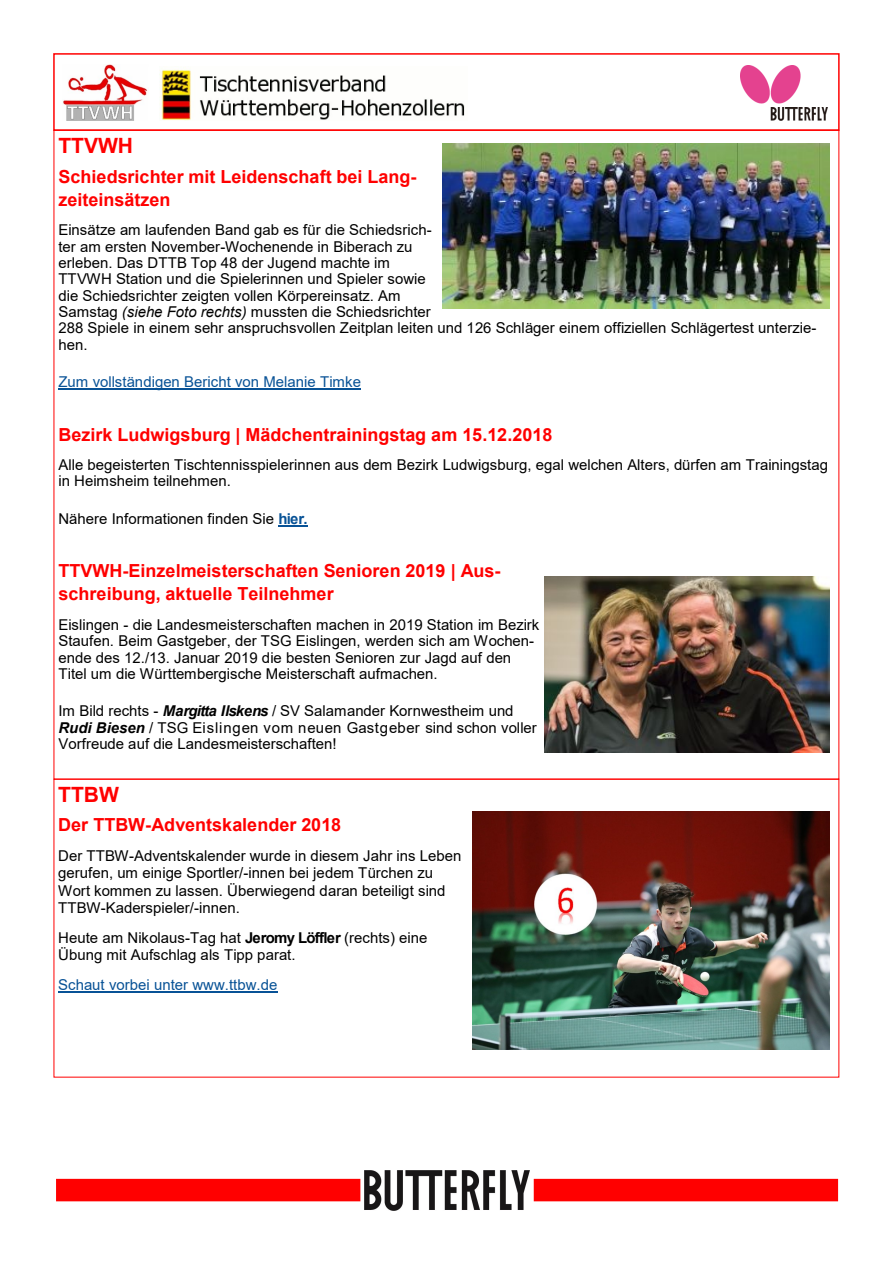
<style>
.page{position:relative;width:893px;height:1263px;background:#fff}
.page>*{position:absolute;margin:0;border:0;box-sizing:border-box;transform-origin:0 0}
.t1{font:700 21px "Arial";letter-spacing:-.005em;color:#f00}
.t2{font:700 18px/23.2px "Arial";color:#f00}
.t3{font:15px/16.4px "Arial";color:#000}
.t4{font:15px "Arial";color:#085296}
.s1{font-style:italic}
.s2{font-weight:700;color:#085296}
.s3{font-weight:700;font-style:italic}
.s4{font-weight:700}
</style>
<div class="page">
<hr style="left:58px;top:388px;width:303px;height:2px;background:#085296">
<hr style="left:278px;top:525px;width:30px;height:1px;background:#085296">
<div style="left:53px;top:53px;width:787px;height:78px;border:2px solid #f00"></div>
<img style="left:63px;top:65px;width:85px;height:56px">
<img style="left:159px;top:69px;width:306px;height:52px">
<img style="left:741px;top:66px;width:86px;height:55px">
<img style="left:365px;top:1170px;width:164px;height:40px">
<div style="left:56px;top:1179px;width:304px;height:22px;background:#f00"></div>
<div style="left:534px;top:1179px;width:304px;height:22px;background:#f00"></div>
<hr style="left:58px;top:991px;width:220px;height:1px;background:#085296">
<img style="left:443px;top:144px;width:386px;height:164px">
<img style="left:544px;top:576px;width:285px;height:176px">
<img style="left:473px;top:812px;width:356px;height:237px">
<p class="t1" style="left:58px;top:134px;width:76px">TTVWH</p>
<p class="t2" style="left:58px;top:165px;width:360px">Schiedsrichter mit Leidenschaft bei Lang&shy;zeiteinsätzen</p>
<p class="t3" style="left:58px;top:222px;width:759px">Einsätze am laufenden Band gab es für die Schiedsrich-<br>ter am ersten November-Wochenende in Biberach zu<br>erleben. Das DTTB Top 48 der Jugend machte im<br>TTVWH Station und die Spielerinnen und Spieler sowie<br>die Schiedsrichter zeigten vollen Körpereinsatz. Am<br>Samstag <span class="s1">(siehe Foto rechts)</span> mussten die Schiedsrichter<br>288 Spiele in einem sehr anspruchsvollen Zeitplan leiten und 126 Schläger einem offiziellen Schlägertest unterzie&shy;hen.</p>
<p class="t4" style="left:58px;top:373px;width:304px">Zum vollständigen Bericht von Melanie Timke</p>
<p class="t2" style="left:58px;top:423px;width:495px">Bezirk Ludwigsburg | Mädchentrainingstag am 15.12.2018</p>
<p class="t3" style="left:58px;top:456px;width:771px">Alle begeisterten Tischtennisspielerinnen aus dem Bezirk Ludwigsburg, egal welchen Alters, dürfen am Trainingstag in Heimsheim teilnehmen.</p>
<p class="t3" style="left:58px;top:510px;width:251px">Nähere Informationen finden Sie <span class="s2">hier.</span></p>
<p class="t2" style="left:58px;top:559px;width:443px">TTVWH-Einzelmeisterschaften Senioren 2019 | Aus&shy;schreibung, aktuelle Teilnehmer</p>
<p class="t3" style="left:58px;top:617px;width:482px">Eislingen - die Landesmeisterschaften machen in 2019 Station im Bezirk Staufen. Beim Gastgeber, der TSG Eislingen, werden sich am Wochen&shy;ende des 12./13. Januar 2019 die besten Senioren zur Jagd auf den Titel um die Württembergische Meisterschaft aufmachen.</p>
<p class="t3" style="left:58px;top:703px;width:480px">Im Bild rechts - <span class="s3">Margitta Ilskens</span> / SV Salamander Kornwestheim und<br><span class="s3">Rudi Biesen</span> / TSG Eislingen vom neuen Gastgeber sind schon voller<br>Vorfreude auf die Landesmeisterschaften!</p>
<p class="t1" style="left:58px;top:783px;width:62px">TTBW</p>
<p class="t2" style="left:58px;top:813px;width:284px">Der TTBW-Adventskalender 2018</p>
<p class="t3" style="left:58px;top:847px;width:405px;line-height:17.5px">Der TTBW-Adventskalender wurde in diesem Jahr ins Leben gerufen, um einige Sportler/-innen bei jedem Türchen zu Wort kommen zu lassen. Überwiegend daran beteiligt sind TTBW-Kaderspieler/-innen.</p>
<p class="t3" style="left:58px;top:929px;width:371px;line-height:17.4px">Heute am Nikolaus-Tag hat <span class="s4">Jeromy Löffler</span> (rechts) eine<br>Übung mit Aufschlag als Tipp parat.</p>
<p class="t4" style="left:58px;top:976px;width:221px">Schaut vorbei unter www.ttbw.de</p>
</div>
